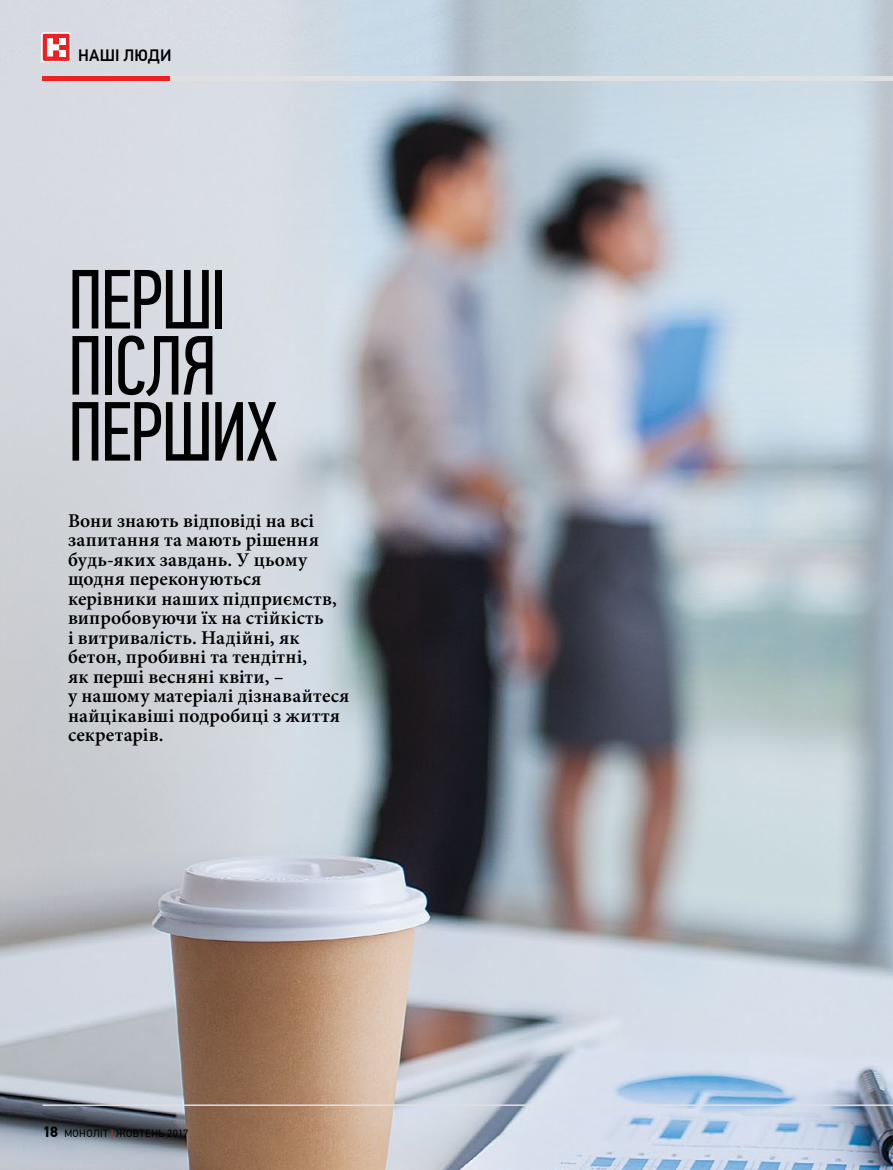
<style>
.page{position:relative;width:893px;height:1170px;background:#fff}
.page>*{position:absolute;margin:0;border:0;box-sizing:border-box;transform-origin:0 0}
.Headline_46{font:84px/66px "PF Din Text Comp Pro";letter-spacing:-.025em;color:#000}
.lid{font:600 19.5px/19.5px "Minion Pro";letter-spacing:.01em;color:#000}
.t1{font:500 16.5px "PF Din Text Pro";color:#000}
.t2{font:10.5px "PF Din Text Pro";letter-spacing:.04em;color:#000}
.s1{font-weight:700;font-size:15px}
.s2{color:#ed2124}
</style>
<div class="page">
<img style="left:0;top:0;width:893px;height:1169px">
<hr style="left:43px;top:1104px;width:850px;height:1px;background:#e0e0e1">
<div style="left:42px;top:33px;width:28px;height:29px;background:#ed2124;border-radius:2px"></div>
<div style="left:41px;top:32px;width:30px;height:30px;border:2px solid #fff;border-radius:2px"></div>
<svg style="left:47px;top:38px;width:18px;height:18px"></svg>
<hr style="left:169px;top:77px;width:724px;height:4px;background:#e0e0e1">
<hr style="left:43px;top:77px;width:127px;height:4px;background:#ed2124">
<p class="t1" style="left:78px;top:45px;width:95px">НАШІ ЛЮДИ</p>
<p class="Headline_46" style="left:68px;top:267px;width:211px">ПЕРШІ<br>ПІСЛЯ<br>ПЕРШИХ</p>
<p class="lid" style="left:68px;top:510px;width:283px">Вони знають відповіді на всі запитання та мають рішення будь-яких завдань. У цьому щодня переконуються керівники наших підприємств, випробовуючи їх на стійкість<br>і витривалість. Надійні, як бетон, пробивні та тендітні,<br>як перші весняні квіти, –<br>у нашому матеріалі дізнавайтеся найцікавіші подробиці з життя секретарів.</p>
<p class="t2" style="left:43px;top:1127px;width:147px"><span class="s1">18</span> МОНОЛІТ <span class="s2">|</span> ЖОВТЕНЬ 2017</p>
</div>
